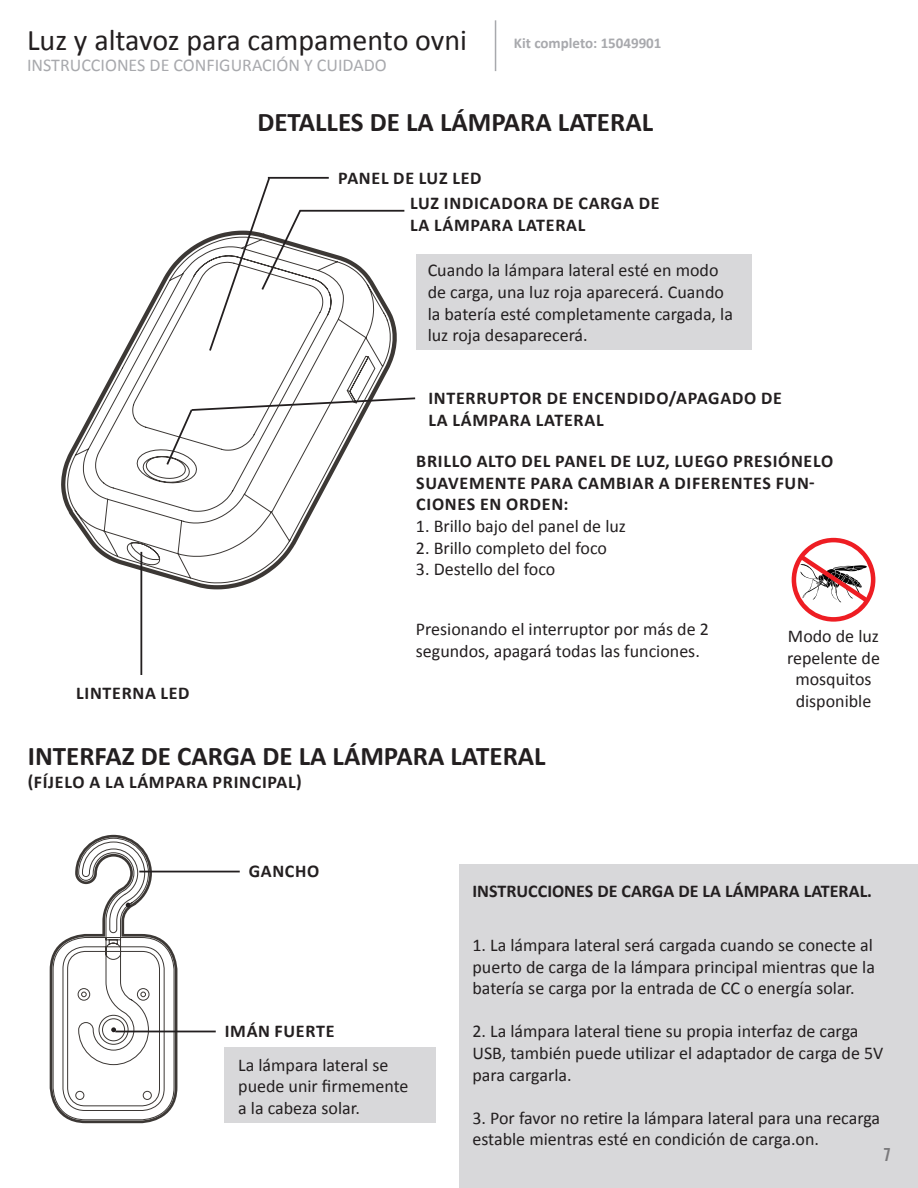
<style>
.page{position:relative;width:918px;height:1188px;background:#fff}
.page>*{position:absolute;margin:0;border:0;box-sizing:border-box;transform-origin:0 0}
.t1{font:30px "Calibri";color:#231f20}
.t2{font:700 27px "Calibri";color:#231f20}
.t3{font:18px/21.6px "Calibri";color:#231f20}
.t4{font:700 18px/21.6px "Calibri";letter-spacing:.04em;color:#231f20}
.t5{font:700 18px "Calibri";color:#231f20}
.t6{font:18px "Calibri";color:#a8a9ad}
.t7{font:18px "Trade Gothic Bold Cond Twenty";color:#231f20}
.t8{font:700 15px "Calibri";color:#a8a9ad}
</style>
<div class="page">
<hr style="left:495px;top:20px;width:1px;height:51px;background:#a8a9ad">
<svg style="left:61px;top:311px;width:336px;height:278px"></svg>
<svg style="left:68px;top:238px;width:322px;height:345px"></svg>
<svg style="left:132px;top:262px;width:243px;height:127px"></svg>
<svg style="left:50px;top:835px;width:127px;height:288px"></svg>
<svg style="left:792px;top:538px;width:83px;height:84px"></svg>
<hr style="left:268px;top:177px;width:61px;height:2px;background:#231f20">
<svg style="left:208px;top:176px;width:95px;height:177px"></svg>
<hr style="left:300px;top:210px;width:104px;height:2px;background:#231f20">
<div style="left:416px;top:254px;width:336px;height:95px;background:#d8d8da"></div>
<div style="left:459px;top:864px;width:459px;height:324px;background:#d8d8da"></div>
<div style="left:224px;top:1048px;width:212px;height:75px;background:#d8d8da"></div>
<svg style="left:126px;top:389px;width:290px;height:177px"></svg>
<hr style="left:140px;top:552px;width:2px;height:123px;background:#231f20">
<hr style="left:139px;top:871px;width:101px;height:1px;background:#231f20">
<hr style="left:115px;top:1031px;width:101px;height:1px;background:#231f20">
<h1 class="t1" style="left:27px;top:21px;width:442px">Luz y altavoz para campamento ovni</h1>
<p class="t6" style="left:27px;top:54px;width:361px">INSTRUCCIONES DE CONFIGURACIÓN Y CUIDADO</p>
<p class="t8" style="left:514px;top:34px;width:149px">Kit completo: 15049901</p>
<h2 class="t2" style="left:257px;top:105px;width:397px">DETALLES DE LA LÁMPARA LATERAL</h2>
<p class="t4" style="left:410px;top:164px;width:251px;line-height:25.3px;text-indent:-72px">PANEL DE LUZ LED<br>LUZ INDICADORA DE CARGA DE</p>
<p class="t4" style="left:410px;top:213px;width:177px">LA LÁMPARA LATERAL</p>
<p class="t3" style="left:428px;top:259px;width:307px">Cuando la lámpara lateral esté en modo de carga, una luz roja aparecerá. Cuando la batería esté completamente cargada, la luz roja desaparecerá.</p>
<p class="t4" style="left:428px;top:387px;width:355px">INTERRUPTOR DE ENCENDIDO/APAGADO DE<br>LA LÁMPARA LATERAL</p>
<p class="t4" style="left:76px;top:681px;width:115px">LINTERNA LED</p>
<p class="t4" style="left:416px;top:449px;width:418px">BRILLO ALTO DEL PANEL DE LUZ, LUEGO PRESIÓNELO<br>SUAVEMENTE PARA CAMBIAR A DIFERENTES FUN-<br>CIONES EN ORDEN:</p>
<p class="t3" style="left:416px;top:514px;width:212px">1. Brillo bajo del panel de luz</p>
<p class="t3" style="left:416px;top:536px;width:193px">2. Brillo completo del foco</p>
<p class="t3" style="left:416px;top:557px;width:141px">3. Destello del foco</p>
<p class="t3" style="left:416px;top:617px;width:294px">Presionando el interruptor por más de 2 segundos, apagará todas las funciones.</p>
<p class="t3" style="left:787px;top:624px;width:95px;text-align:center">Modo de luz repelente de mosquitos disponible</p>
<h2 class="t2" style="left:28px;top:739px;width:519px">INTERFAZ DE CARGA DE LA LÁMPARA LATERAL</h2>
<p class="t4" style="left:28px;top:771px;width:275px">(FÍJELO A LA LÁMPARA PRINCIPAL)</p>
<p class="t4" style="left:249px;top:860px;width:72px">GANCHO</p>
<p class="t4" style="left:225px;top:1020px;width:111px">IMÁN FUERTE</p>
<p class="t3" style="left:238px;top:1053px;width:172px">La lámpara lateral se puede unir firmemente a la cabeza solar.</p>
<p class="t5" style="left:473px;top:880px;width:401px">INSTRUCCIONES DE CARGA DE LA LÁMPARA LATERAL.</p>
<p class="t3" style="left:473px;top:933px;width:404px">1. La lámpara lateral será cargada cuando se conecte al puerto de carga de la lámpara principal mientras que la batería se carga por la entrada de CC o energía solar.</p>
<p class="t3" style="left:473px;top:1020px;width:412px">2. La lámpara lateral tiene su propia interfaz de carga<br>USB, también puede utilizar el adaptador de carga de 5V para cargarla.</p>
<p class="t3" style="left:473px;top:1106px;width:409px">3. Por favor no retire la lámpara lateral para una recarga estable mientras esté en condición de carga.on.</p>
<p class="t7" style="left:883px;top:1144px;width:9px">7</p>
</div>
